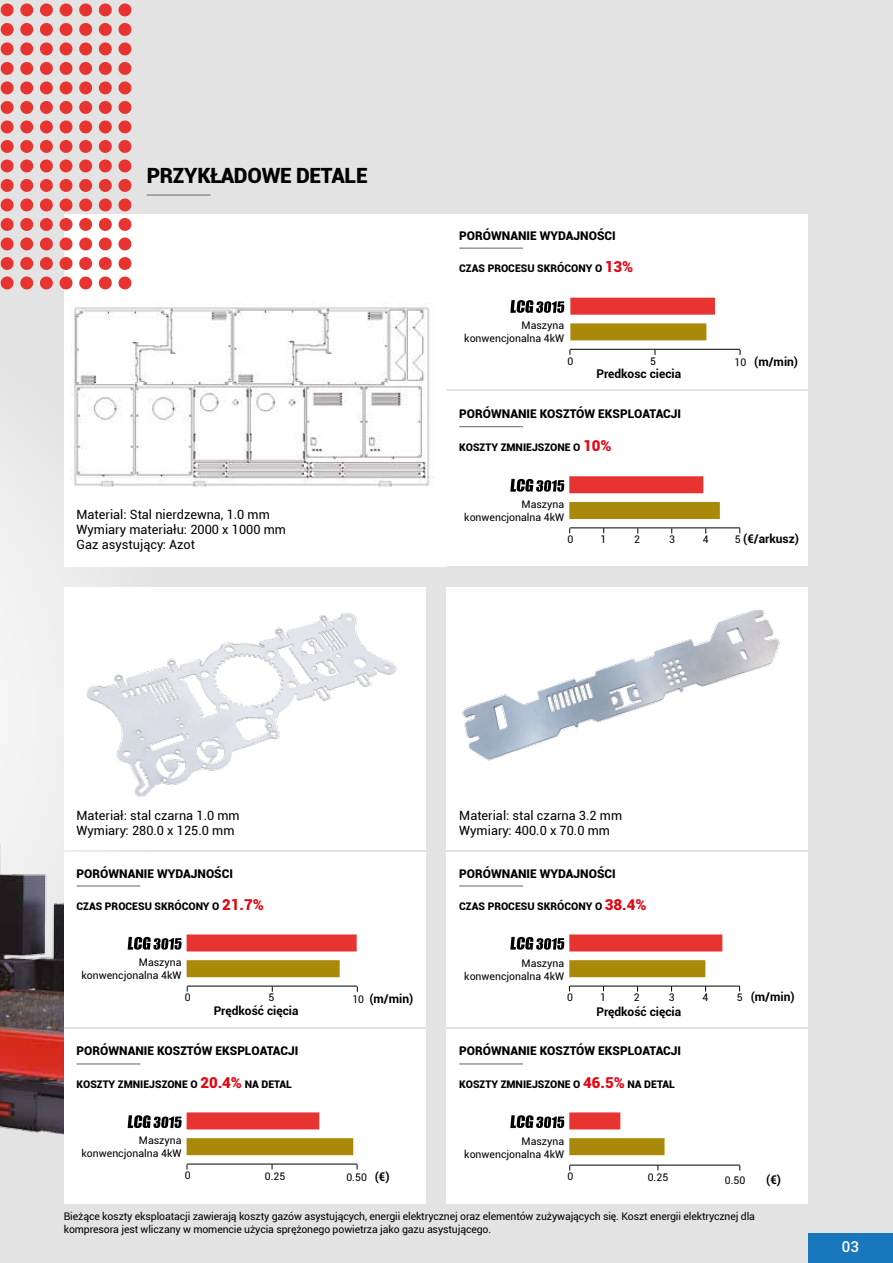
<style>
.page{position:relative;width:893px;height:1263px;background:#e3e3e3}
.page>*{position:absolute;margin:0;border:0;box-sizing:border-box;transform-origin:0 0}
.t1{font:900 21px "Roboto";letter-spacing:-.01em;color:#000}
.t2{font:500 15px "Roboto";color:#fff}
.t3{font:12.75px/15px "Roboto";color:#000}
.t4{font:900 12px "Roboto";color:#000}
.t5{font:700 12px "Roboto";color:#000}
.t6{font:10.5px/12.6px "Roboto";letter-spacing:-.01em;color:#000;text-align:right}
.t7{font:900 10.5px "Roboto";color:#000}
.s1{font-size:15px;color:#e30613}
.s2{font-weight:400;font-size:10.5px}
.s3{font-weight:700;font-size:12px}
</style>
<div class="page">
<svg style="left:0;top:281px;width:176px;height:746px"></svg>
<div style="left:808px;top:1233px;width:85px;height:30px;background:#1877bd"></div>
<div style="left:446px;top:851px;width:362px;height:175px;background:#fff"></div>
<div style="left:64px;top:587px;width:361px;height:262px;background:#fff"></div>
<div style="left:446px;top:587px;width:362px;height:262px;background:#fff"></div>
<div style="left:64px;top:214px;width:382px;height:352px;background:#fff"></div>
<div style="left:446px;top:214px;width:362px;height:175px;background:#fff"></div>
<div style="left:446px;top:391px;width:362px;height:175px;background:#fff"></div>
<hr style="left:459px;top:248px;width:64px;height:1px;background:#646363">
<hr style="left:459px;top:426px;width:64px;height:1px;background:#646363">
<svg style="left:1px;top:3px;width:130px;height:297px"></svg>
<hr style="left:147px;top:195px;width:63px;height:1px;background:#646363">
<hr style="left:570px;top:528px;width:170px;height:1px;background:#000">
<hr style="left:570px;top:986px;width:170px;height:1px;background:#000">
<hr style="left:570px;top:349px;width:170px;height:1px;background:#000">
<img style="left:86px;top:612px;width:311px;height:185px">
<img style="left:462px;top:610px;width:318px;height:151px">
<svg style="left:510px;top:300px;width:54px;height:13px"></svg>
<svg style="left:510px;top:479px;width:54px;height:13px"></svg>
<img style="left:0;top:669px;width:64px;height:466px">
<img style="left:70px;top:304px;width:364px;height:183px">
<div style="left:64px;top:851px;width:361px;height:175px;background:#fff"></div>
<div style="left:64px;top:1029px;width:361px;height:175px;background:#fff"></div>
<div style="left:446px;top:1029px;width:362px;height:175px;background:#fff"></div>
<hr style="left:77px;top:886px;width:63px;height:1px;background:#646363">
<hr style="left:459px;top:886px;width:64px;height:1px;background:#646363">
<hr style="left:77px;top:1063px;width:63px;height:1px;background:#646363">
<hr style="left:459px;top:1063px;width:64px;height:1px;background:#646363">
<hr style="left:187px;top:1164px;width:170px;height:1px;background:#000">
<hr style="left:570px;top:1165px;width:170px;height:1px;background:#000">
<hr style="left:187px;top:986px;width:170px;height:1px;background:#000">
<svg style="left:510px;top:937px;width:54px;height:13px"></svg>
<svg style="left:510px;top:1115px;width:54px;height:13px"></svg>
<svg style="left:128px;top:937px;width:54px;height:13px"></svg>
<svg style="left:128px;top:1115px;width:54px;height:13px"></svg>
<div style="left:569px;top:476px;width:134px;height:17px;background:#e73431;border:2px solid #e73431"></div>
<div style="left:570px;top:298px;width:145px;height:17px;background:#e73431;border:2px solid #e73431"></div>
<div style="left:569px;top:502px;width:151px;height:17px;background:#aa8809"></div>
<div style="left:570px;top:323px;width:136px;height:17px;background:#aa8809;border:2px solid #aa8809"></div>
<div style="left:187px;top:1112px;width:132px;height:17px;background:#e73431;border:2px solid #e73431"></div>
<div style="left:569px;top:1112px;width:51px;height:17px;background:#e73431;border:2px solid #e73431"></div>
<div style="left:187px;top:934px;width:170px;height:17px;background:#e73431;border:2px solid #e73431"></div>
<div style="left:569px;top:934px;width:153px;height:17px;background:#e73431;border:2px solid #e73431"></div>
<div style="left:187px;top:1138px;width:166px;height:17px;background:#aa8809;border:2px solid #aa8809"></div>
<div style="left:569px;top:1138px;width:95px;height:17px;background:#aa8809;border:2px solid #aa8809"></div>
<div style="left:187px;top:960px;width:153px;height:17px;background:#aa8809;border:2px solid #aa8809"></div>
<div style="left:569px;top:960px;width:136px;height:17px;background:#aa8809;border:2px solid #aa8809"></div>
<h1 class="t1" style="left:147px;top:161px;width:223px">PRZYKŁADOWE DETALE</h1>
<p class="t3" style="left:77px;top:506px;width:211px">Material: Stal nierdzewna, 1.0 mm<br>Wymiary materiału: 2000 x 1000 mm<br>Gaz asystujący: Azot</p>
<p class="t4" style="left:459px;top:227px;width:158px">PORÓWNANIE WYDAJNOŚCI</p>
<p class="t7" style="left:459px;top:261px;width:176px">CZAS PROCESU SKRÓCONY O <span class="s1">13%</span></p>
<p class="t6" style="left:464px;top:319px;width:101px">Maszyna konwencjonalna 4kW</p>
<p class="t6" style="left:567px;top:354px;width:7px">0</p>
<p class="t6" style="left:650px;top:354px;width:7px">5</p>
<p class="t5" style="left:596px;top:365px;width:86px">Predkosc ciecia</p>
<p class="t4" style="left:459px;top:405px;width:223px">PORÓWNANIE KOSZTÓW EKSPLOATACJI</p>
<p class="t7" style="left:459px;top:439px;width:154px">KOSZTY ZMNIEJSZONE O <span class="s1">10%</span></p>
<p class="t6" style="left:464px;top:497px;width:101px">Maszyna konwencjonalna 4kW</p>
<p class="t6" style="left:567px;top:533px;width:7px">0</p>
<p class="t6" style="left:600px;top:533px;width:7px">1</p>
<p class="t6" style="left:634px;top:533px;width:7px">2</p>
<p class="t6" style="left:669px;top:533px;width:7px">3</p>
<p class="t6" style="left:703px;top:533px;width:7px">4</p>
<p class="t5" style="left:735px;top:353px;width:65px"><span class="s2">10</span> (m/min)</p>
<p class="t5" style="left:735px;top:530px;width:66px"><span class="s2">5</span> (€/arkusz)</p>
<p class="t3" style="left:77px;top:807px;width:165px">Materiał: stal czarna 1.0 mm<br>Wymiary: 280.0 x 125.0 mm</p>
<p class="t3" style="left:459px;top:807px;width:164px">Material: stal czarna 3.2 mm<br>Wymiary: 400.0 x 70.0 mm</p>
<p class="t4" style="left:77px;top:865px;width:158px">PORÓWNANIE WYDAJNOŚCI</p>
<p class="t4" style="left:459px;top:865px;width:158px">PORÓWNANIE WYDAJNOŚCI</p>
<p class="t7" style="left:77px;top:899px;width:189px">CZAS PROCESU SKRÓCONY O <span class="s1">21.7%</span></p>
<p class="t7" style="left:459px;top:899px;width:189px">CZAS PROCESU SKRÓCONY O <span class="s1">38.4%</span></p>
<p class="t6" style="left:82px;top:956px;width:101px">Maszyna konwencjonalna 4kW</p>
<p class="t6" style="left:464px;top:957px;width:101px">Maszyna konwencjonalna 4kW</p>
<p class="t6" style="left:185px;top:991px;width:7px">0</p>
<p class="t5" style="left:352px;top:990px;width:62px"><span class="s2">10</span> (m/min)</p>
<p class="t6" style="left:600px;top:991px;width:7px">1</p>
<p class="t6" style="left:634px;top:991px;width:7px">2</p>
<p class="t6" style="left:669px;top:991px;width:7px">3</p>
<p class="t6" style="left:567px;top:991px;width:7px">0</p>
<p class="t6" style="left:269px;top:991px;width:7px">5</p>
<p class="t5" style="left:214px;top:1002px;width:86px">Prędkość cięcia</p>
<p class="t5" style="left:596px;top:1003px;width:86px">Prędkość cięcia</p>
<p class="t4" style="left:77px;top:1043px;width:223px">PORÓWNANIE KOSZTÓW EKSPLOATACJI</p>
<p class="t4" style="left:459px;top:1043px;width:223px">PORÓWNANIE KOSZTÓW EKSPLOATACJI</p>
<p class="t7" style="left:77px;top:1077px;width:217px">KOSZTY ZMNIEJSZONE O <span class="s1">20.4%</span> NA DETAL</p>
<p class="t7" style="left:459px;top:1077px;width:217px">KOSZTY ZMNIEJSZONE O <span class="s1">46.5%</span> NA DETAL</p>
<p class="t6" style="left:82px;top:1134px;width:101px">Maszyna konwencjonalna 4kW</p>
<p class="t6" style="left:464px;top:1135px;width:101px">Maszyna konwencjonalna 4kW</p>
<p class="t6" style="left:702px;top:991px;width:7px">4</p>
<p class="t5" style="left:737px;top:988px;width:59px"><span class="s2">5</span> (m/min)</p>
<p class="t6" style="left:346px;top:1170px;width:45px">0.50 <span class="s3">(€)</span></p>
<p class="t6" style="left:725px;top:1173px;width:22px">0.50</p>
<p class="t5" style="left:766px;top:1171px;width:16px">(€)</p>
<p class="t6" style="left:185px;top:1169px;width:7px">0</p>
<p class="t6" style="left:567px;top:1170px;width:7px">0</p>
<p class="t6" style="left:265px;top:1169px;width:22px">0.25</p>
<p class="t6" style="left:648px;top:1170px;width:22px">0.25</p>
<p class="t6" style="left:64px;top:1209px;width:693px;text-align:left">Bieżące koszty eksploatacji zawierają koszty gazów asystujących, energii elektrycznej oraz elementów zużywających się. Koszt energii elektrycznej dla kompresora jest wliczany w momencie użycia sprężonego powietrza jako gazu asystującego.</p>
<h2 class="t2" style="left:842px;top:1236px;width:19px">03</h2>
</div>
